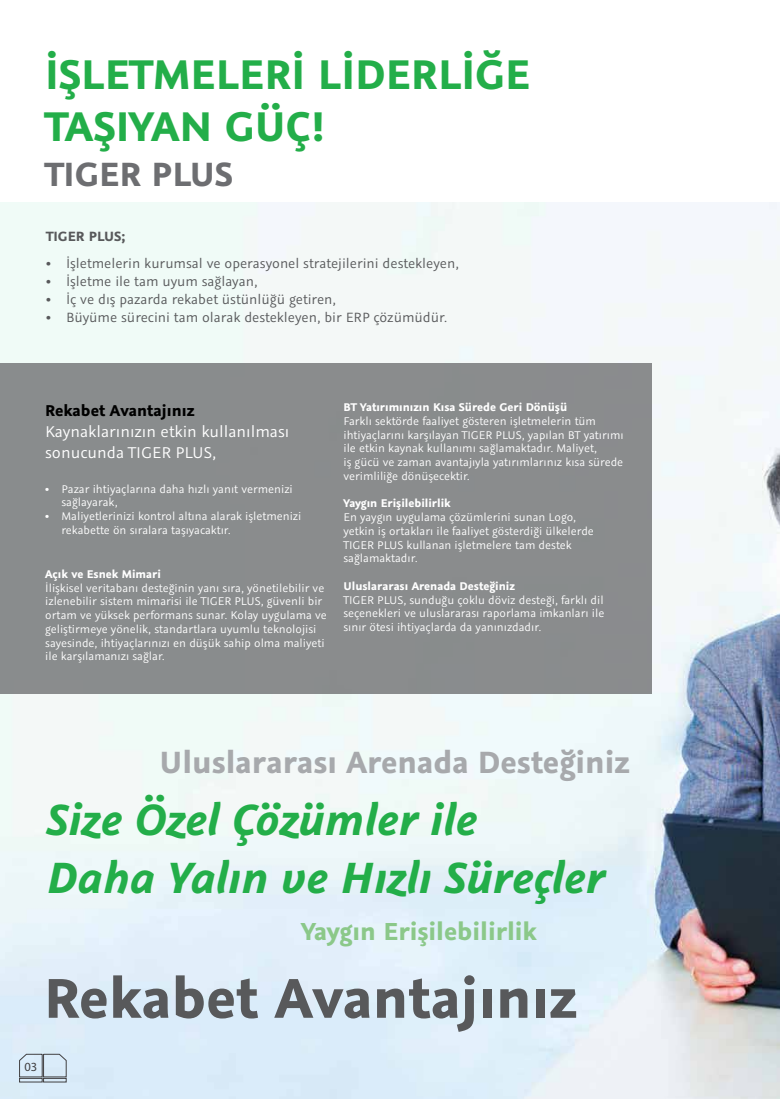
<style>
.page{position:relative;width:780px;height:1099px;background:#fff}
.page>*{position:absolute;margin:0;border:0;box-sizing:border-box;transform-origin:0 0}
.t1{font:700 62.5px "Graublau Sans";color:#58595b}
.t2{font:italic 700 48.75px/57.5px "Graublau Sans";color:#23ae49}
.t3{font:700 46.25px/51.9px "Graublau Sans";color:#23ae49}
.t4{font:700 37.5px "Graublau Sans";color:#6d6e71}
.t5{font:700 34.25px "Graublau Sans";color:#a7a9ac}
.t6{font:700 27.5px "Graublau Sans";color:#8bc889}
.t7{font:17.5px/21px "Graublau Sans";color:#fff}
.t8{font:700 17.5px "Graublau Sans";color:#000}
.t9{font:15px "Graublau Sans";color:#58595b}
.t10{font:700 15px "Graublau Sans";color:#58595b}
.t11{font:12.5px/13.8px "Graublau Sans";color:#fff}
.t12{font:700 12.5px "Graublau Sans";color:#fff}
.t13{font:12.5px "Myriad Pro";color:#414042}
</style>
<div class="page">
<img style="left:0;top:202px;width:780px;height:896px">
<div style="left:19px;top:1078px;width:23px;height:4px;border:1px solid #414042"></div>
<svg style="left:19px;top:1053px;width:48px;height:24px"></svg>
<div style="left:43px;top:1078px;width:23px;height:4px;border:1px solid #414042"></div>
<div style="left:0;top:363px;width:651px;height:330px;background:#8a8c8d"></div>
<h3 class="t3" style="left:45px;top:49px;width:487px">İŞLETMELERİ LİDERLİĞE<br>TAŞIYAN GÜÇ!</h3>
<h3 class="t4" style="left:45px;top:151px;width:189px">TIGER PLUS</h3>
<p class="t10" style="left:46px;top:227px;width:81px">TIGER PLUS;</p>
<p class="t9" style="left:46px;top:254px;width:414px">• İşletmelerin kurumsal ve operasyonel stratejilerini destekleyen,</p>
<p class="t9" style="left:46px;top:272px;width:213px">• İşletme ile tam uyum sağlayan,</p>
<p class="t9" style="left:46px;top:290px;width:291px">• İç ve dış pazarda rekabet üstünlüğü getiren,</p>
<p class="t9" style="left:46px;top:308px;width:403px">• Büyüme sürecini tam olarak destekleyen, bir ERP çözümüdür.</p>
<h3 class="t8" style="left:45px;top:399px;width:151px">Rekabet Avantajınız</h3>
<h3 class="t7" style="left:45px;top:421px;width:245px">Kaynaklarınızın etkin kullanılması sonucunda TIGER PLUS,</h3>
<p class="t11" style="left:61px;top:482px;width:233px;text-indent:-16px">• Pazar ihtiyaçlarına daha hızlı yanıt vermenizi sağlayarak,</p>
<p class="t11" style="left:61px;top:509px;width:241px;text-indent:-16px">• Maliyetlerinizi kontrol altına alarak işletmenizi rekabette ön sıralara taşıyacaktır.</p>
<p class="t12" style="left:45px;top:566px;width:117px">Açık ve Esnek Mimari</p>
<p class="t11" style="left:45px;top:581px;width:283px">İlişkisel veritabanı desteğinin yanı sıra, yönetilebilir ve izlenebilir sistem mimarisi ile TIGER PLUS, güvenli bir ortam ve yüksek performans sunar. Kolay uygulama ve geliştirmeye yönelik, standartlara uyumlu teknolojisi sayesinde, ihtiyaçlarınızı en düşük sahip olma maliyeti ile karşılamanızı sağlar.</p>
<p class="t12" style="left:343px;top:399px;width:225px">BT Yatırımınızın Kısa Sürede Geri Dönüşü</p>
<p class="t11" style="left:343px;top:414px;width:282px">Farklı sektörde faaliyet gösteren işletmelerin tüm ihtiyaçlarını karşılayan TIGER PLUS, yapılan BT yatırımı ile etkin kaynak kullanımı sağlamaktadır. Maliyet,<br>iş gücü ve zaman avantajıyla yatırımlarınız kısa sürede verimliliğe dönüşecektir.</p>
<p class="t12" style="left:343px;top:495px;width:109px">Yaygın Erişilebilirlik</p>
<p class="t11" style="left:343px;top:510px;width:252px">En yaygın uygulama çözümlerini sunan Logo, yetkin iş ortakları ile faaliyet gösterdiği ülkelerde TIGER PLUS kullanan işletmelere tam destek sağlamaktadır.</p>
<p class="t12" style="left:343px;top:578px;width:173px">Uluslararası Arenada Desteğiniz</p>
<p class="t11" style="left:343px;top:593px;width:262px;text-align:justify">TIGER PLUS, sunduğu çoklu döviz desteği, farklı dil seçenekleri ve uluslararası raporlama imkanları ile sınır ötesi ihtiyaçlarda da yanınızdadır.</p>
<h3 class="t5" style="left:159px;top:740px;width:471px">Uluslararası Arenada Desteğiniz</h3>
<h2 class="t2" style="left:46px;top:789px;width:560px">Size Özel Çözümler ile<br>Daha Yalın ve Hızlı Süreçler</h2>
<h3 class="t6" style="left:301px;top:913px;width:237px">Yaygın Erişilebilirlik</h3>
<h1 class="t1" style="left:44px;top:959px;width:534px">Rekabet Avantajınız</h1>
<p class="t13" style="left:25px;top:1058px;width:14px">03</p>
</div>
